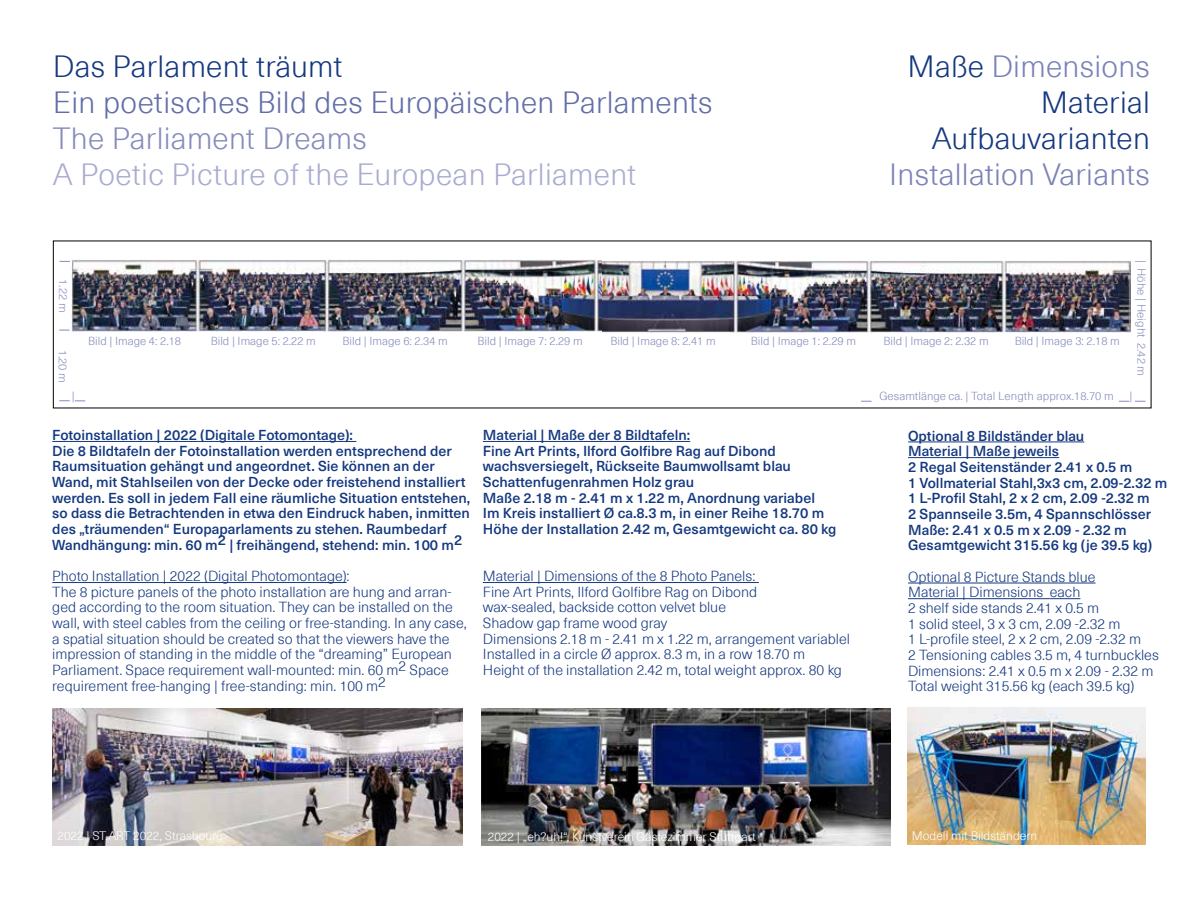
<style>
.page{position:relative;width:1200px;height:900px;background:#fff}
.page>*{position:absolute;margin:0;border:0;box-sizing:border-box;transform-origin:0 0}
.t1{font:300 30px/36px "Neue Haas Unica Pro";letter-spacing:.01em;color:#14387f;text-align:right}
.t2{font:300 30px "Neue Haas Unica Pro";letter-spacing:.01em;color:#626ea8}
.t3{font:300 30px "Neue Haas Unica Pro";letter-spacing:.01em;color:#a9acd1}
.t4{font:300 30px "Neue Haas Unica Pro";letter-spacing:.01em;color:#7a82b6}
.t5{font:300 30px "Neue Haas Unica Pro";letter-spacing:.01em;color:#858cbc}
.t6{font:300 14.25px/15.8px "Neue Haas Unica Pro";color:#14387f}
.t7{font:500 14.25px/15.6px "Neue Haas Unica Pro";color:#14387f}
.t8{font:300 12.15px "Neue Haas Unica Pro";color:#fff}
.t9{font:300 11.4px "Neue Haas Unica Pro";color:#858cbc}
.s1{color:#7a82b6}
</style>
<div class="page">
<img style="left:907px;top:707px;width:239px;height:137px">
<img style="left:482px;top:708px;width:408px;height:137px">
<img style="left:52px;top:708px;width:411px;height:137px">
<hr style="left:52px;top:441px;width:304px;height:1px;background:#14387f">
<hr style="left:52px;top:582px;width:295px;height:1px;background:#14387f">
<hr style="left:908px;top:442px;width:176px;height:1px;background:#14387f">
<hr style="left:908px;top:457px;width:151px;height:1px;background:#14387f">
<hr style="left:908px;top:583px;width:188px;height:1px;background:#14387f">
<hr style="left:908px;top:598px;width:142px;height:1px;background:#14387f">
<hr style="left:1050px;top:598px;width:30px;height:1px;background:#14387f">
<hr style="left:483px;top:441px;width:207px;height:1px;background:#14387f">
<hr style="left:483px;top:582px;width:276px;height:1px;background:#14387f">
<img style="left:72px;top:260px;width:1058px;height:72px">
<svg style="left:59px;top:400px;width:26px;height:2px"></svg>
<h1 class="t1" style="left:53px;top:49px;width:291px">Das Parlament träumt</h1>
<h1 class="t2" style="left:53px;top:85px;width:661px">Ein poetisches Bild des Europäischen Parlaments</h1>
<h1 class="t5" style="left:53px;top:121px;width:315px">The Parliament Dreams</h1>
<h1 class="t3" style="left:53px;top:157px;width:585px">A Poetic Picture of the European Parliament</h1>
<h1 class="t1" style="left:907px;top:49px;width:244px">Maße <span class="s1">Dimensions<br></span>Material<br>Aufbauvarianten</h1>
<h1 class="t4" style="left:889px;top:157px;width:262px">Installation Variants</h1>
<p class="t9" style="left:70px;top:279px;width:35px;rotate:90deg">1.22 m</p>
<p class="t9" style="left:70px;top:350px;width:35px;rotate:90deg">1.20 m</p>
<p class="t9" style="left:72px;top:389px;width:4px">|</p>
<p class="t9" style="left:88px;top:334px;width:94px">Bild | Image 4: 2.18</p>
<p class="t9" style="left:211px;top:334px;width:107px">Bild | Image 5: 2.22 m</p>
<p class="t9" style="left:343px;top:334px;width:107px">Bild | Image 6: 2.34 m</p>
<p class="t9" style="left:478px;top:334px;width:107px">Bild | Image 7: 2.29 m</p>
<p class="t9" style="left:610px;top:334px;width:107px">Bild | Image 8: 2.41 m</p>
<p class="t9" style="left:751px;top:334px;width:107px">Bild | Image 1: 2.29 m</p>
<p class="t9" style="left:883px;top:334px;width:107px">Bild | Image 2: 2.32 m</p>
<p class="t9" style="left:1015px;top:334px;width:107px">Bild | Image 3: 2.18 m</p>
<p class="t9" style="left:1148px;top:260px;width:118px;rotate:90deg">| Höhe | Height 2.42 m</p>
<p class="t9" style="left:879px;top:389px;width:236px">Gesamtlänge ca. | Total Length approx.18.70 m</p>
<p class="t9" style="left:1129px;top:389px;width:4px">|</p>
<p class="t7" style="left:52px;top:427px;width:420px">Fotoinstallation | 2022 (Digitale Fotomontage):<br>Die 8 Bildtafeln der Fotoinstallation werden entsprechend der Raumsituation gehängt und angeordnet. Sie können an der Wand, mit Stahlseilen von der Decke oder freistehend installiert werden. Es soll in jedem Fall eine räumliche Situation entstehen, so dass die Betrachtenden in etwa den Eindruck haben, inmitten des „träumenden“ Europaparlaments zu stehen. Raumbedarf Wandhängung: min. 60 m2 | freihängend, stehend: min. 100 m2</p>
<p class="t6" style="left:52px;top:568px;width:416px">Photo Installation | 2022 (Digital Photomontage):<br>The 8 picture panels of the photo installation are hung and arran&shy;ged according to the room situation. They can be installed on the wall, with steel cables from the ceiling or free-standing. In any case, a spatial situation should be created so that the viewers have the impression of standing in the middle of the “dreaming” European Parliament. Space requirement wall-mounted: min. 60 m2 Space requirement free-hanging | free-standing: min. 100 m2</p>
<p class="t7" style="left:483px;top:427px;width:355px">Material | Maße der 8 Bildtafeln:<br>Fine Art Prints, Ilford Golfibre Rag auf Dibond wachsversiegelt, Rückseite Baumwollsamt blau Schattenfugenrahmen Holz grau<br>Maße 2.18 m - 2.41 m x 1.22 m, Anordnung variabel<br>Im Kreis installiert Ø ca.8.3 m, in einer Reihe 18.70 m Höhe der Installation 2.42 m, Gesamtgewicht ca. 80 kg</p>
<p class="t6" style="left:483px;top:568px;width:369px">Material | Dimensions of the 8 Photo Panels:<br>Fine Art Prints, Ilford Golfibre Rag on Dibond<br>wax-sealed, backside cotton velvet blue<br>Shadow gap frame wood gray<br>Dimensions 2.18 m - 2.41 m x 1.22 m, arrangement variablel Installed in a circle Ø approx. 8.3 m, in a row 18.70 m Height of the installation 2.42 m, total weight approx. 80 kg</p>
<p class="t7" style="left:908px;top:428px;width:261px">Optional 8 Bildständer blau<br>Material | Maße jeweils<br>2 Regal Seitenständer 2.41 x 0.5 m<br>1 Vollmaterial Stahl,3x3 cm, 2.09-2.32 m 1 L-Profil Stahl, 2 x 2 cm, 2.09 -2.32 m<br>2 Spannseile 3.5m, 4 Spannschlösser Maße: 2.41 x 0.5 m x 2.09 - 2.32 m Gesamtgewicht 315.56 kg (je 39.5 kg)</p>
<p class="t6" style="left:908px;top:569px;width:252px">Optional 8 Picture Stands blue<br>Material | Dimensions each<br>2 shelf side stands 2.41 x 0.5 m<br>1 solid steel, 3 x 3 cm, 2.09 -2.32 m<br>1 L-profile steel, 2 x 2 cm, 2.09 -2.32 m<br>2 Tensioning cables 3.5 m, 4 turnbuckles Dimensions: 2.41 x 0.5 m x 2.09 - 2.32 m Total weight 315.56 kg (each 39.5 kg)</p>
<p class="t8" style="left:57px;top:829px;width:167px">2022 | ST.ART 2022, Strasbourg</p>
<p class="t8" style="left:488px;top:829px;width:269px">2022 | „eh?uh!“, Kunstverein Gästezimmer Stuttgart</p>
<p class="t8" style="left:912px;top:829px;width:127px">Modell mit Bildständern</p>
</div>
